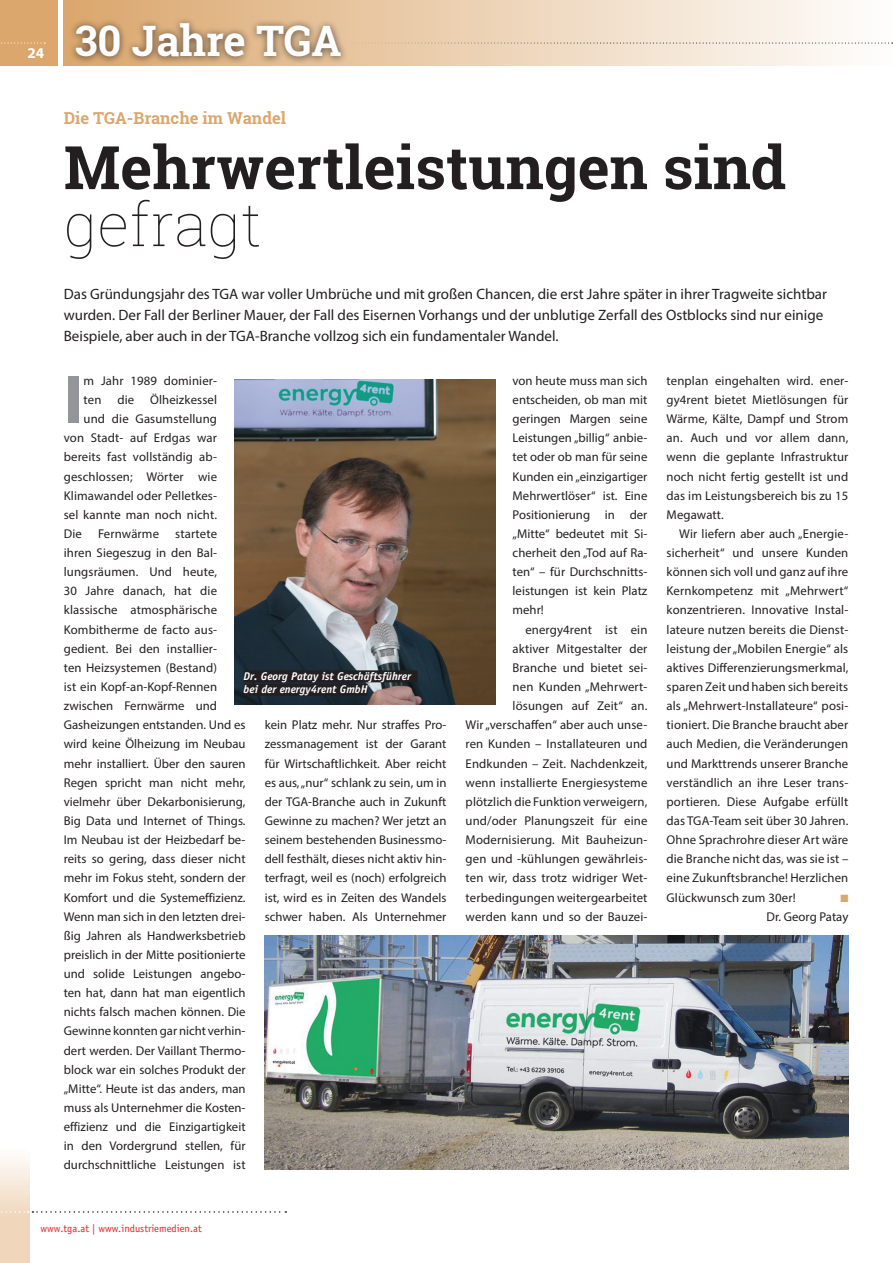
<style>
.page{position:relative;width:893px;height:1263px;background:#fff}
.page>*{position:absolute;margin:0;border:0;box-sizing:border-box;transform-origin:0 0}
.Grundschrift_Initial{font:700 69.6px "Myriad Pro";color:#939598}
.Headline{font:700 60px/57px "Roboto Slab";color:#231f20}
.t1{font:700 42px "Roboto Slab";color:#fff}
.Übertitel{font:700 16.5px "Roboto Slab";color:#dba76d}
.Vorspann{font:15px/21px "Myriad Pro";color:#231f20}
.t2{font:700 15px "Myriad Pro";color:#fff}
.Grundschrift_Initial-2{font:12.75px/19.2px "Myriad Pro";color:#231f20;text-align:justify}
.Grundschrift_mit{font:12.75px/19.2px "Myriad Pro";letter-spacing:.01em;color:#231f20;text-align:justify}
.Bildtext_negativ{font:italic 700 11.25px/13.5px "Officina Sans";color:#fff}
.t3{font:10.5px "Officina Sans";color:#ee1d23}
.Grundschrift_mit-2{font:10.5px "Zapf Dingbats Std";color:#dba76d}
.s1{font-weight:100}
</style>
<div class="page">
<div style="left:0;top:1148px;width:30px;height:115px;background:linear-gradient(to bottom,#fcf8f3,#eccdab)"></div>
<svg style="left:0;top:1211px;width:286px;height:2px"></svg>
<img style="left:265px;top:936px;width:583px;height:234px">
<img style="left:234px;top:379px;width:262px;height:325px">
<div style="left:244px;top:670px;width:174px;height:12px;background:#231f20"></div>
<div style="left:244px;top:684px;width:124px;height:12px;background:#231f20"></div>
<div style="left:0;top:0;width:57px;height:66px;background:#dba76d"></div>
<div style="left:64px;top:0;width:829px;height:66px;background:linear-gradient(to right,#dba76d,#fdfdfc)"></div>
<hr style="left:892px;top:0;width:1px;height:66px;background:#dba76d">
<svg style="left:1px;top:43px;width:44px;height:1px"></svg>
<div style="left:68px;top:17px;width:281px;height:48px;background:#231f20;opacity:.75"></div>
<svg style="left:342px;top:43px;width:551px;height:1px"></svg>
<p class="t2" style="left:28px;top:44px;width:18px">24</p>
<h3 class="t1" style="left:75px;top:12px;width:268px">30 Jahre TGA</h3>
<p class="Übertitel" style="left:64px;top:106px;width:224px">Die TGA-Branche im Wandel</p>
<p class="Headline" style="left:64px;top:138px;width:724px">Mehrwertleistungen sind <span class="s1">gefragt</span></p>
<p class="Vorspann" style="left:64px;top:283px;width:765px">Das Gründungsjahr des TGA war voller Umbrüche und mit großen Chancen, die erst Jahre später in ihrer Tragweite sichtbar wurden. Der Fall der Berliner Mauer, der Fall des Eisernen Vorhangs und der unblutige Zerfall des Ostblocks sind nur einige<br>Beispiele, aber auch in der TGA-Branche vollzog sich ein fundamentaler Wandel.</p>
<p class="Grundschrift_Initial-2" style="left:513px;top:371px;width:136px">von heute muss man sich entscheiden, ob man mit geringen Margen seine Leistungen „billig“ anbie&shy;tet oder ob man für seine Kunden ein „einzigartiger Mehrwertlöser“ ist. Eine Positionierung in der „Mitte“ bedeutet mit Si&shy;cherheit den „Tod auf Ra&shy;ten“ – für Durchschnitts&shy;leistungen ist kein Platz mehr!</p>
<p class="Grundschrift_mit" style="left:466px;top:619px;width:183px;text-align:right">energy4rent ist ein<br>aktiver Mitgestalter der<br>Branche und bietet sei-<br>nen Kunden „Mehrwert&shy;lösungen auf Zeit“ an.<br>Wir „verschaffen“ aber auch unse&shy;ren Kunden – Installateuren und<br>Endkunden – Zeit. Nachdenkzeit, wenn installierte Energiesysteme plötzlich die Funktion verweigern, und/oder Planungszeit für eine<br>Modernisierung. Mit Bauheizun&shy;gen und -kühlungen gewährleis&shy;ten wir, dass trotz widriger Wet&shy;terbedingungen weitergearbeitet werden kann und so der Bauzei-</p>
<p class="Grundschrift_Initial" style="left:64px;top:354px;width:21px">I</p>
<p class="Grundschrift_Initial-2" style="left:84px;top:371px;width:135px">m Jahr 1989 dominier-</p>
<p class="Grundschrift_mit" style="left:666px;top:371px;width:183px">tenplan eingehalten wird. ener&shy;gy4rent bietet Mietlösungen für Wärme, Kälte, Dampf und Strom an. Auch und vor allem dann, wenn die geplante Infrastruktur noch nicht fertig gestellt ist und das im Leistungsbereich bis zu 15<br>Megawatt.</p>
<p class="Grundschrift_mit" style="left:666px;top:524px;width:183px;text-indent:13px">Wir liefern aber auch „Energie&shy;sicherheit“ und unsere Kunden können sich voll und ganz auf ihre Kernkompetenz mit „Mehrwert“ konzentrieren. Innovative Instal&shy;lateure nutzen bereits die Dienst&shy;leistung der „Mobilen Energie“ als aktives Differenzierungsmerkmal, sparen Zeit und haben sich bereits als „Mehrwert-Installateure“ posi&shy;tioniert. Die Branche braucht aber auch Medien, die Veränderungen und Markttrends unserer Branche verständlich an ihre Leser trans&shy;portieren. Diese Aufgabe erfüllt das TGA-Team seit über 30 Jahren.<br>Ohne Sprachrohre dieser Art wäre die Branche nicht das, was sie ist – eine Zukunftsbranche! Herzlichen Glückwunsch zum 30er!</p>
<p class="Grundschrift_Initial-2" style="left:84px;top:390px;width:135px">ten die Ölheizkessel</p>
<p class="Grundschrift_Initial-2" style="left:84px;top:409px;width:135px">und die Gasumstellung</p>
<p class="Grundschrift_Initial-2" style="left:64px;top:428px;width:155px">von Stadt- auf Erdgas war</p>
<p class="Grundschrift_Initial-2" style="left:64px;top:447px;width:155px">bereits fast vollständig ab-</p>
<p class="Grundschrift_Initial-2" style="left:64px;top:466px;width:155px">geschlossen; Wörter wie</p>
<p class="Grundschrift_Initial-2" style="left:64px;top:486px;width:155px">Klimawandel oder Pelletkes-</p>
<p class="Grundschrift_Initial-2" style="left:64px;top:505px;width:155px">sel kannte man noch nicht.</p>
<p class="Grundschrift_Initial-2" style="left:64px;top:524px;width:20px">Die</p>
<p class="Grundschrift_Initial-2" style="left:98px;top:524px;width:63px">Fernwärme</p>
<p class="Grundschrift_Initial-2" style="left:64px;top:524px;width:183px;text-align:left;text-indent:111px">startete ihren Siegeszug in den Bal&shy;lungsräumen. Und heute,<br>30 Jahre danach, hat die klassische atmosphärische<br>Kombitherme de facto aus&shy;gedient. Bei den installier-<br>ten Heizsystemen (Bestand)<br>ist ein Kopf-an-Kopf-Rennen zwischen Fernwärme und<br>Gasheizungen entstanden. Und es wird keine Ölheizung im Neubau mehr installiert. Über den sauren<br>Regen spricht man nicht mehr, vielmehr über Dekarbonisierung,<br>Big Data und Internet of Things.<br>Im Neubau ist der Heizbedarf be&shy;reits so gering, dass dieser nicht mehr im Fokus steht, sondern der<br>Komfort und die Systemeffizienz.<br>Wenn man sich in den letzten drei&shy;ßig Jahren als Handwerksbetrieb preislich in der Mitte positionierte und solide Leistungen angebo&shy;ten hat, dann hat man eigentlich nichts falsch machen können. Die<br>Gewinne konnten gar nicht verhin&shy;dert werden. Der Vaillant Thermo&shy;block war ein solches Produkt der „Mitte“. Heute ist das anders, man muss als Unternehmer die Kosten&shy;effizienz und die Einzigartigkeit in den Vordergrund stellen, für durchschnittliche Leistungen ist</p>
<p class="Bildtext_negativ" style="left:244px;top:669px;width:169px">Dr. Georg Patay ist Geschäftsführer bei der energy4rent GmbH</p>
<p class="Grundschrift_Initial-2" style="left:265px;top:715px;width:183px">kein Platz mehr. Nur straffes Pro&shy;zessmanagement ist der Garant für Wirtschaftlichkeit. Aber reicht es aus, „nur“ schlank zu sein, um in der TGA-Branche auch in Zukunft Gewinne zu machen? Wer jetzt an seinem bestehenden Businessmo&shy;dell festhält, dieses nicht aktiv hin&shy;terfragt, weil es (noch) erfolgreich ist, wird es in Zeiten des Wandels schwer haben. Als Unternehmer</p>
<p class="Grundschrift_mit-2" style="left:840px;top:893px;width:9px">■</p>
<p class="Grundschrift_mit" style="left:767px;top:906px;width:83px">Dr. Georg Patay</p>
<p class="t3" style="left:41px;top:1222px;width:163px">www.tga.at | www.industriemedien.at</p>
</div>
